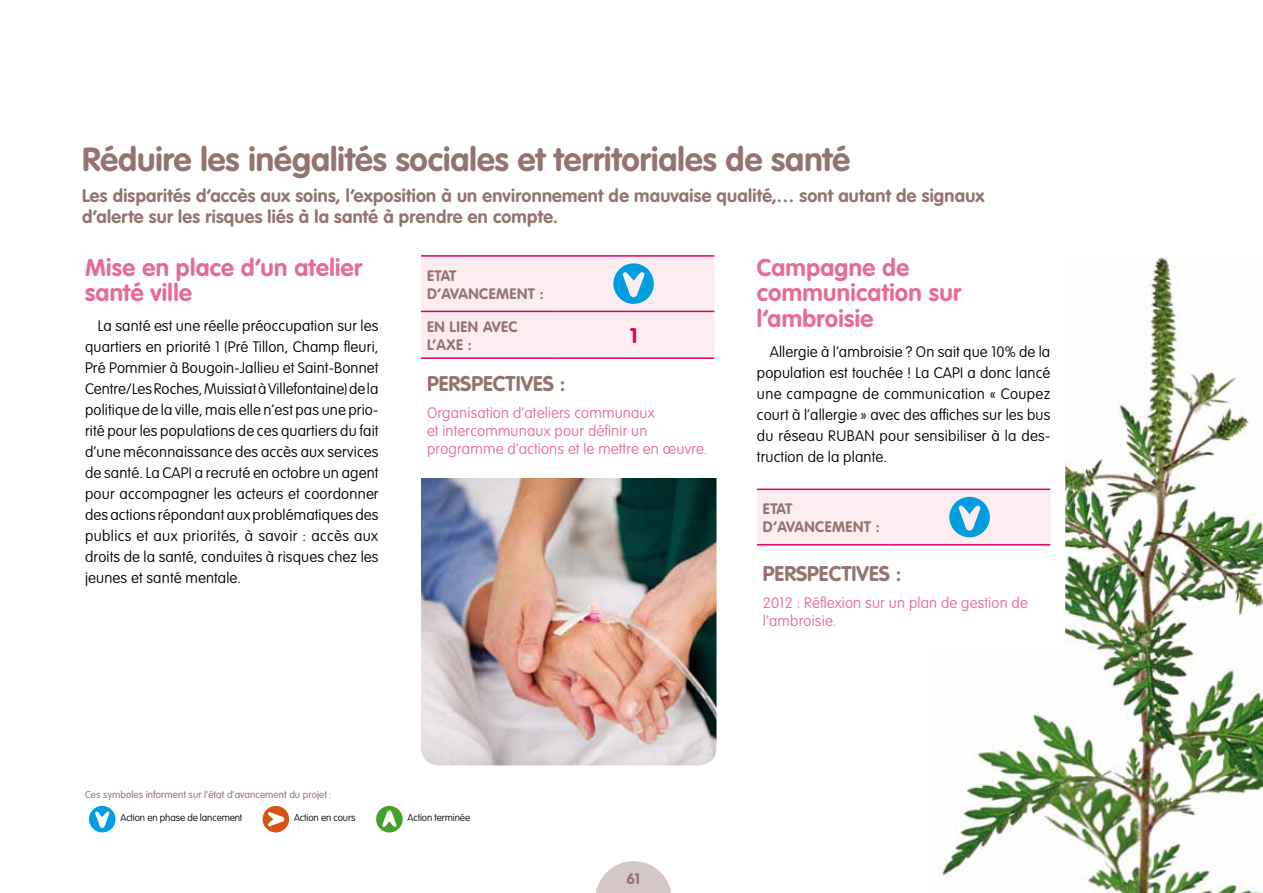
<style>
.page{position:relative;width:1263px;height:893px;background:#fff}
.page>*{position:absolute;margin:0;border:0;box-sizing:border-box;transform-origin:0 0}
.t1{font:700 33px "VAG Rounded";letter-spacing:.005em;color:#947470}
.t2{font:700 24px/25.5px "VAG Rounded";letter-spacing:.015em;color:#e66c95}
.t3{font:700 21px "VAG Rounded";color:#947470}
.t4{font:700 21px "VAG Rounded";color:#dc006b}
.t5{font:700 18px/21.6px "VAG Rounded";letter-spacing:.015em;color:#947470}
.t6{font:100 15px/21px "VAG Rounded";letter-spacing:.01em;color:#000;text-align:justify}
.t7{font:100 15px/18px "VAG Rounded";letter-spacing:.01em;color:#e66c95}
.t8{font:700 15px/18px "VAG Rounded";letter-spacing:-.005em;color:#947470}
.t9{font:100 9.9px "VAG Rounded";letter-spacing:-.01em;color:#000}
.t10{font:300 9.9px "VAG Rounded";letter-spacing:.01em;color:#947470}
</style>
<div class="page">
<svg style="left:596px;top:861px;width:76px;height:32px"></svg>
<img style="left:421px;top:478px;width:295px;height:287px">
<img style="left:938px;top:256px;width:325px;height:637px">
<div style="left:742px;top:240px;width:323px;height:408px;background:#fff;border-radius:18px"></div>
<hr style="left:421px;top:255px;width:132px;height:2px;background:#dc006b">
<hr style="left:553px;top:255px;width:161px;height:2px;background:#dc006b">
<hr style="left:421px;top:357px;width:132px;height:2px;background:#dc006b">
<hr style="left:553px;top:357px;width:161px;height:2px;background:#dc006b">
<svg style="left:421px;top:256px;width:293px;height:102px;background:#f2e4ec"></svg>
<hr style="left:757px;top:544px;width:132px;height:2px;background:#dc006b">
<hr style="left:889px;top:544px;width:161px;height:2px;background:#dc006b">
<svg style="left:757px;top:489px;width:293px;height:56px;background:#ebdfeb"></svg>
<div style="left:89px;top:806px;width:27px;height:26px;background:#009ee0;border-radius:50%"></div>
<svg style="left:95px;top:811px;width:14px;height:17px"></svg>
<div style="left:263px;top:806px;width:26px;height:26px;background:#d65516;border-radius:50%"></div>
<svg style="left:268px;top:812px;width:16px;height:14px"></svg>
<div style="left:376px;top:806px;width:27px;height:26px;background:#44a12b;border-radius:50%"></div>
<svg style="left:382px;top:810px;width:14px;height:17px"></svg>
<h1 class="t1" style="left:82px;top:140px;width:770px">Réduire les inégalités sociales et territoriales de santé</h1>
<p class="t5" style="left:82px;top:184px;width:904px">Les disparités d’accès aux soins, l’exposition à un environnement de mauvaise qualité,… sont autant de signaux d’alerte sur les risques liés à la santé à prendre en compte.</p>
<h2 class="t2" style="left:85px;top:254px;width:279px">Mise en place d’un atelier santé ville</h2>
<p class="t6" style="left:85px;top:315px;width:295px;text-indent:13px">La santé est une réelle préoccupation sur les quartiers en priorité 1 (Pré Tillon, Champ fleuri, Pré Pommier à Bougoin-Jallieu et Saint-Bonnet Centre/Les Roches, Muissiat à Villefontaine) de la politique de la ville, mais elle n’est pas une prio&shy;rité pour les populations de ces quartiers du fait d’une méconnaissance des accès aux services de santé. La CAPI a recruté en octobre un agent pour accompagner les acteurs et coordonner des actions répondant aux problématiques des publics et aux priorités, à savoir : accès aux droits de la santé, conduites à risques chez les jeunes et santé mentale.</p>
<h2 class="t2" style="left:757px;top:254px;width:206px">Campagne de communication sur l’ambroisie</h2>
<p class="t6" style="left:757px;top:341px;width:295px;text-indent:13px">Allergie à l’ambroisie ? On sait que 10% de la population est touchée ! La CAPI a donc lancé une campagne de communication « Coupez court à l’allergie » avec des affiches sur les bus du réseau RUBAN pour sensibiliser à la des&shy;truction de la plante.</p>
<p class="t8" style="left:763px;top:499px;width:31px">Etat d’avancemen</p>
<p class="t8" style="left:427px;top:266px;width:31px">Etat d’avancemen</p>
<p class="t8" style="left:528px;top:284px;width:18px">t :</p>
<p class="t8" style="left:427px;top:317px;width:31px">En lien</p>
<p class="t8" style="left:483px;top:317px;width:10px">avec</p>
<p class="t8" style="left:427px;top:335px;width:20px">L’axe</p>
<p class="t8" style="left:468px;top:335px;width:6px">:</p>
<h3 class="t4" style="left:630px;top:323px;width:9px">1</h3>
<h3 class="t3" style="left:427px;top:372px;width:24px">Perspec</h3>
<h3 class="t3" style="left:506px;top:372px;width:21px">tives</h3>
<h3 class="t3" style="left:560px;top:372px;width:7px">:</h3>
<p class="t7" style="left:427px;top:404px;width:282px">Organisation d’ateliers communaux<br>et intercommunaux pour définir un programme d’actions et le mettre en œuvre.</p>
<p class="t8" style="left:864px;top:517px;width:18px">t :</p>
<h3 class="t3" style="left:763px;top:561px;width:24px">Perspec</h3>
<h3 class="t3" style="left:841px;top:561px;width:21px">tives</h3>
<h3 class="t3" style="left:896px;top:561px;width:7px">:</h3>
<p class="t7" style="left:763px;top:594px;width:266px">2012 : Réflexion sur un plan de gestion de l’ambroisie.</p>
<p class="t10" style="left:85px;top:789px;width:248px">Ces symboles informent sur l’état d’avancement du projet :</p>
<p class="t9" style="left:120px;top:811px;width:123px">Action en phase de lancement</p>
<p class="t9" style="left:294px;top:811px;width:63px">Action en cours</p>
<p class="t9" style="left:408px;top:811px;width:64px">Action terminée</p>
<p class="t8" style="left:626px;top:869px;width:15px">61</p>
</div>
